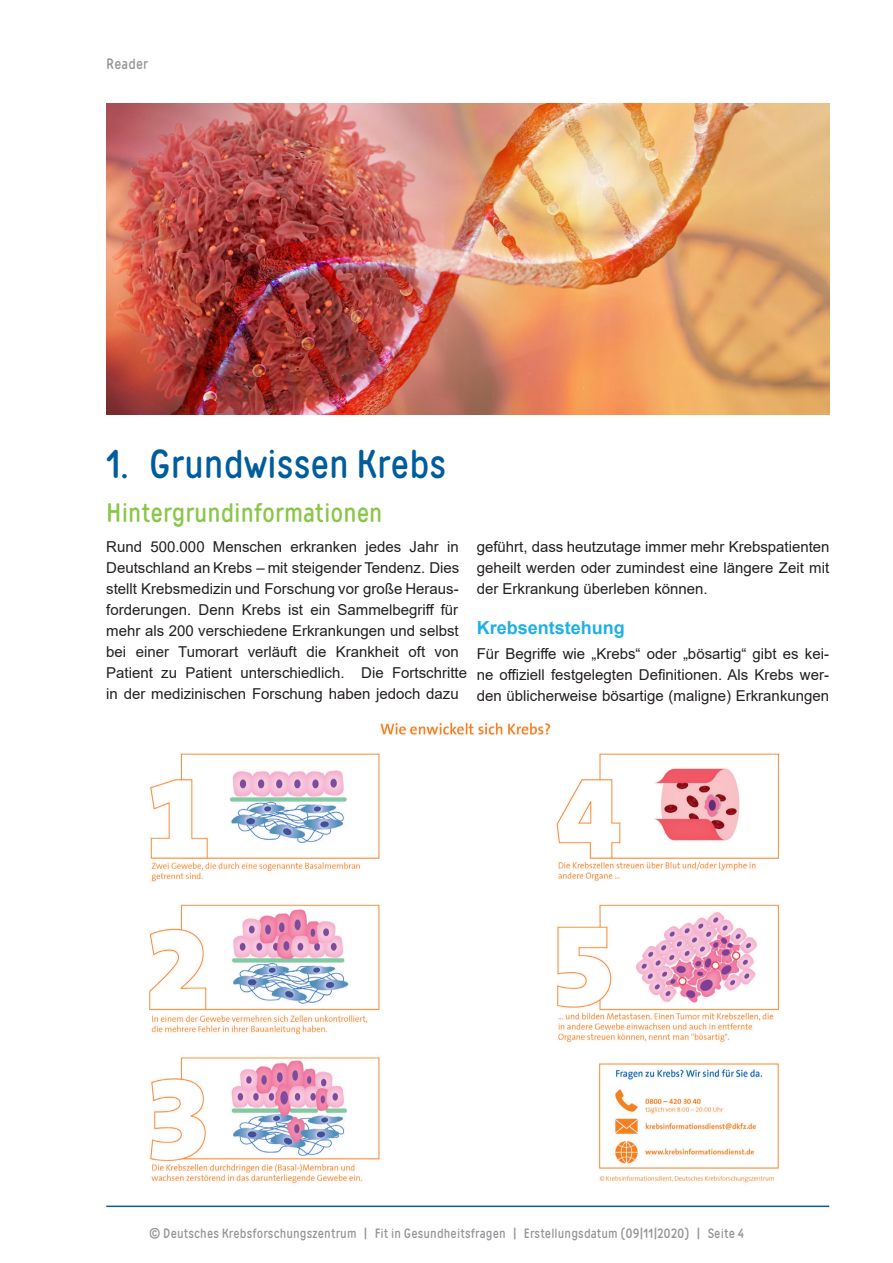
<style>
.page{position:relative;width:893px;height:1263px;background:#fff}
.page>*{position:absolute;margin:0;border:0;box-sizing:border-box;transform-origin:0 0}
.t1{font:40.5px "Matias";color:#005d9c}
.t2{font:27px "Matias";color:#8ac648}
.t3{font:700 18px "Arial";color:#1fb0e6}
.t4{font:15px/21px "Arial";color:#231f20;text-align:justify}
.t5{font:15px "Matias";letter-spacing:.01em;color:#939598}
.t6{font:13.5px "Matias";letter-spacing:.01em;color:#939598}
</style>
<div class="page">
<hr style="left:106px;top:1205px;width:723px;height:2px;background:#005d9c">
<img style="left:106px;top:103px;width:723px;height:312px">
<img style="left:149px;top:722px;width:630px;height:462px">
<p class="t5" style="left:106px;top:55px;width:43px">Reader</p>
<h1 class="t1" style="left:106px;top:440px;width:342px">1. Grundwissen Krebs</h1>
<h2 class="t2" style="left:106px;top:497px;width:278px">Hintergrundinformationen</h2>
<p class="t4" style="left:106px;top:538px;width:362px;text-align:left">Rund 500.000 Menschen erkranken jedes Jahr in Deutschland an Krebs – mit steigender Tendenz. Dies stellt Krebsmedizin und Forschung vor große Heraus&shy;forderungen. Denn Krebs ist ein Sammelbegriff für mehr als 200 verschiedene Erkrankungen und selbst bei einer Tumorart verläuft die Krankheit oft von Patient zu Patient unterschiedlich. Die Fortschritte in der medizinischen Forschung haben jedoch dazu</p>
<p class="t4" style="left:477px;top:538px;width:354px">geführt, dass heutzutage immer mehr Krebspatienten geheilt werden oder zumindest eine längere Zeit mit der Erkrankung überleben können.</p>
<p class="t3" style="left:477px;top:620px;width:150px">Krebsentstehung</p>
<p class="t4" style="left:477px;top:644px;width:354px">Für Begriffe wie „Krebs“ oder „bösartig“ gibt es kei&shy;ne offiziell festgelegten Definitionen. Als Krebs wer&shy;den üblicherweise bösartige (maligne) Erkrankungen</p>
<p class="t6" style="left:149px;top:1225px;width:596px">© Deutsches Krebsforschungszentrum | Fit in Gesundheitsfragen | Erstellungsdatum (09|11|2020) | Seite 4</p>
</div>
